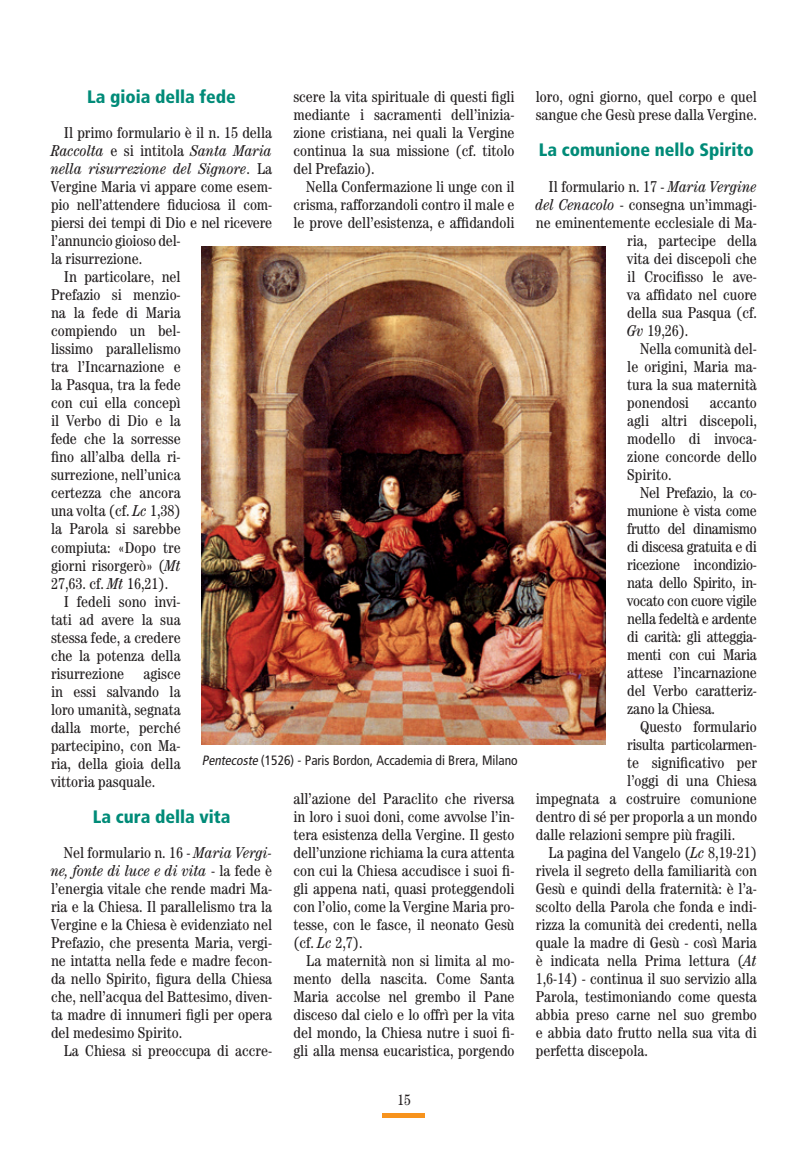
<style>
.page{position:relative;width:808px;height:1149px;background:#fff}
.page>*{position:absolute;margin:0;border:0;box-sizing:border-box;transform-origin:0 0}
.t1{font:900 condensed 18px "Frutiger";color:#008b78}
.t2{font:condensed 15.75px/18px "Century";color:#231f20;text-align:justify}
.t3{font:italic condensed 15.75px "Century";color:#231f20}
.t4{font:condensed 15.75px "Century";letter-spacing:-.02em;color:#231f20}
.t5{font:condensed 15px "Century";color:#231f20}
.t6{font:condensed 13.5px "Frutiger";color:#231f20}
.s1{font-style:normal}
.s2{font-style:italic}
</style>
<div class="page">
<svg style="left:383px;top:1113px;width:42px;height:3px"></svg>
<img style="left:202px;top:247px;width:404px;height:497px">
<p class="t1" style="left:87px;top:86px;width:150px">La gioia della fede</p>
<p class="t2" style="left:64px;top:123px;width:210px">Il primo formulario è il n. 15 della</p>
<p class="t3" style="left:51px;top:142px;width:223px">Raccolta <span class="s1">e si intitola</span> Santa Maria</p>
<p class="t3" style="left:51px;top:160px;width:223px">nella risurrezione del Signore<span class="s1">. La</span></p>
<p class="t2" style="left:51px;top:177px;width:223px">Vergine Maria vi appare come esem-</p>
<p class="t2" style="left:51px;top:195px;width:223px">pio nell’attendere fiduciosa il com-</p>
<p class="t2" style="left:51px;top:213px;width:223px">piersi dei tempi di Dio e nel ricevere</p>
<p class="t2" style="left:51px;top:231px;width:131px">l’annuncio gioioso del-</p>
<p class="t2" style="left:51px;top:249px;width:93px">la risurrezione.</p>
<p class="t2" style="left:64px;top:267px;width:118px">In particolare, nel</p>
<p class="t2" style="left:51px;top:285px;width:131px">Prefazio si menzio-</p>
<p class="t2" style="left:51px;top:303px;width:131px">na la fede di Maria</p>
<p class="t2" style="left:51px;top:321px;width:131px">compiendo un bel-</p>
<p class="t2" style="left:51px;top:339px;width:131px">lissimo parallelismo</p>
<p class="t2" style="left:51px;top:357px;width:131px">tra l’Incarnazione e</p>
<p class="t2" style="left:51px;top:375px;width:131px">la Pasqua, tra la fede</p>
<p class="t2" style="left:51px;top:393px;width:131px">con cui ella concepì</p>
<p class="t2" style="left:51px;top:411px;width:131px">il Verbo di Dio e la</p>
<p class="t2" style="left:51px;top:429px;width:131px">fede che la sorresse</p>
<p class="t2" style="left:51px;top:447px;width:131px">fino all’alba della ri-</p>
<p class="t2" style="left:51px;top:465px;width:131px">surrezione, nell’unica</p>
<p class="t2" style="left:51px;top:483px;width:131px">certezza che ancora</p>
<p class="t2" style="left:51px;top:501px;width:131px">una volta (cf. <span class="s2">Lc</span> 1,38)</p>
<p class="t2" style="left:51px;top:519px;width:131px">la Parola si sarebbe</p>
<p class="t2" style="left:51px;top:537px;width:131px">compiuta: «Dopo tre</p>
<p class="t2" style="left:51px;top:555px;width:131px">giorni risorgerò» (<span class="s2">Mt</span></p>
<p class="t2" style="left:51px;top:573px;width:119px">27,63. cf. <span class="s2">Mt</span> 16,21).</p>
<p class="t2" style="left:64px;top:591px;width:118px">I fedeli sono invi-</p>
<p class="t2" style="left:51px;top:609px;width:131px">tati ad avere la sua</p>
<p class="t2" style="left:51px;top:627px;width:131px">stessa fede, a credere</p>
<p class="t2" style="left:51px;top:645px;width:131px">che la potenza della</p>
<p class="t2" style="left:51px;top:663px;width:131px">risurrezione agisce</p>
<p class="t2" style="left:51px;top:681px;width:131px">in essi salvando la</p>
<p class="t2" style="left:51px;top:699px;width:131px">loro umanità, segnata</p>
<p class="t2" style="left:51px;top:717px;width:131px">dalla morte, perché</p>
<p class="t2" style="left:51px;top:735px;width:131px">partecipino, con Ma-</p>
<p class="t2" style="left:51px;top:753px;width:131px">ria, della gioia della</p>
<p class="t2" style="left:51px;top:771px;width:106px">vittoria pasquale.</p>
<p class="t1" style="left:93px;top:805px;width:139px">La cura della vita</p>
<p class="t2" style="left:51px;top:843px;width:223px;text-indent:13px">Nel formulario n. 16 - <span class="s2">Maria Vergi&shy;ne, fonte di luce e di vita</span> - la fede è l’energia vitale che rende madri Ma&shy;ria e la Chiesa. Il parallelismo tra la Vergine e la Chiesa è evidenziato nel Prefazio, che presenta Maria, vergi&shy;ne intatta nella fede e madre fecon&shy;da nello Spirito, figura della Chiesa che, nell’acqua del Battesimo, diven&shy;ta madre di innumeri figli per opera del medesimo Spirito.</p>
<p class="t2" style="left:64px;top:1041px;width:210px">La Chiesa si preoccupa di accre-</p>
<p class="t2" style="left:293px;top:87px;width:223px">scere la vita spirituale di questi figli mediante i sacramenti dell’inizia&shy;zione cristiana, nei quali la Vergine continua la sua missione (cf. titolo del Prefazio).</p>
<p class="t2" style="left:293px;top:177px;width:223px;text-indent:13px">Nella Confermazione li unge con il crisma, rafforzandoli contro il male e le prove dell’esistenza, e affidandoli</p>
<p class="t6" style="left:202px;top:752px;width:317px"><span class="s2">Pentecoste</span> (1526) - Paris Bordon, Accademia di Brera, Milano</p>
<p class="t2" style="left:293px;top:789px;width:223px">all’azione del Paraclito che riversa in loro i suoi doni, come avvolse l’in&shy;tera esistenza della Vergine. Il gesto dell’unzione richiama la cura attenta con cui la Chiesa accudisce i suoi fi&shy;gli appena nati, quasi proteggendoli con l’olio, come la Vergine Maria pro&shy;tesse, con le fasce, il neonato Gesù (cf. <span class="s2">Lc</span> 2,7).</p>
<p class="t2" style="left:293px;top:951px;width:223px;text-indent:13px">La maternità non si limita al mo&shy;mento della nascita. Come Santa Maria accolse nel grembo il Pane disceso dal cielo e lo offrì per la vita del mondo, la Chiesa nutre i suoi fi&shy;gli alla mensa eucaristica, porgendo</p>
<p class="t5" style="left:397px;top:1090px;width:15px">15</p>
<p class="t2" style="left:536px;top:87px;width:223px">loro, ogni giorno, quel corpo e quel sangue che Gesù prese dalla Vergine.</p>
<p class="t1" style="left:539px;top:138px;width:217px">La comunione nello Spirito</p>
<p class="t2" style="left:549px;top:177px;width:210px">Il formulario n. 17 - <span class="s2">Maria Vergine</span></p>
<p class="t2" style="left:536px;top:195px;width:223px"><span class="s2">del Cenacolo</span> - consegna un’immagi-</p>
<p class="t2" style="left:536px;top:213px;width:223px">ne eminentemente ecclesiale di Ma-</p>
<p class="t2" style="left:627px;top:231px;width:131px">ria, partecipe della</p>
<p class="t2" style="left:627px;top:249px;width:131px">vita dei discepoli che</p>
<p class="t2" style="left:627px;top:267px;width:131px">il Crocifisso le ave-</p>
<p class="t2" style="left:627px;top:285px;width:131px">va affidato nel cuore</p>
<p class="t2" style="left:627px;top:303px;width:131px">della sua Pasqua (cf.</p>
<p class="t2" style="left:627px;top:321px;width:63px"><span class="s2">Gv</span> 19,26).</p>
<p class="t2" style="left:640px;top:339px;width:118px">Nella comunità del-</p>
<p class="t2" style="left:627px;top:357px;width:131px">le origini, Maria ma-</p>
<p class="t2" style="left:627px;top:375px;width:131px">tura la sua maternità</p>
<p class="t2" style="left:627px;top:393px;width:63px">ponendosi</p>
<p class="t2" style="left:627px;top:393px;width:131px;text-indent:82px">accanto agli altri discepoli, modello di invoca&shy;zione concorde dello Spirito.</p>
<p class="t2" style="left:627px;top:483px;width:131px;text-indent:13px">Nel Prefazio, la co&shy;munione è vista come frutto del dinamismo di discesa gratuita e di ricezione incondizio&shy;nata dello Spirito, in&shy;vocato con cuore vigile nella fedeltà e ardente di carità: gli atteggia&shy;menti con cui Maria attese l’incarnazione del Verbo caratteriz&shy;zano la Chiesa.</p>
<p class="t2" style="left:640px;top:717px;width:118px">Questo formulario</p>
<p class="t4" style="left:627px;top:735px;width:131px">risulta particolarmen-</p>
<p class="t2" style="left:627px;top:753px;width:131px">te significativo per</p>
<p class="t2" style="left:627px;top:771px;width:131px">l’oggi di una Chiesa</p>
<p class="t2" style="left:536px;top:789px;width:223px">impegnata a costruire comunione</p>
<p class="t2" style="left:536px;top:807px;width:223px">dentro di sé per proporla a un mondo</p>
<p class="t2" style="left:536px;top:825px;width:201px">dalle relazioni sempre più fragili.</p>
<p class="t2" style="left:549px;top:843px;width:210px">La pagina del Vangelo (<span class="s2">Lc</span> 8,19-21)</p>
<p class="t2" style="left:536px;top:861px;width:223px">rivela il segreto della familiarità con</p>
<p class="t2" style="left:536px;top:879px;width:223px">Gesù e quindi della fraternità: è l’a-</p>
<p class="t2" style="left:536px;top:897px;width:223px">scolto della Parola che fonda e indi-</p>
<p class="t2" style="left:536px;top:915px;width:223px">rizza la comunità dei credenti, nella</p>
<p class="t2" style="left:536px;top:933px;width:223px">quale la madre di Gesù - così Maria</p>
<p class="t2" style="left:536px;top:951px;width:223px">è indicata nella Prima lettura (<span class="s2">At</span></p>
<p class="t2" style="left:536px;top:969px;width:223px">1,6-14) - continua il suo servizio alla</p>
<p class="t2" style="left:536px;top:987px;width:223px">Parola, testimoniando come questa</p>
<p class="t2" style="left:536px;top:1005px;width:223px">abbia preso carne nel suo grembo</p>
<p class="t2" style="left:536px;top:1023px;width:223px">e abbia dato frutto nella sua vita di</p>
<p class="t2" style="left:536px;top:1041px;width:114px">perfetta discepola.</p>
</div>
